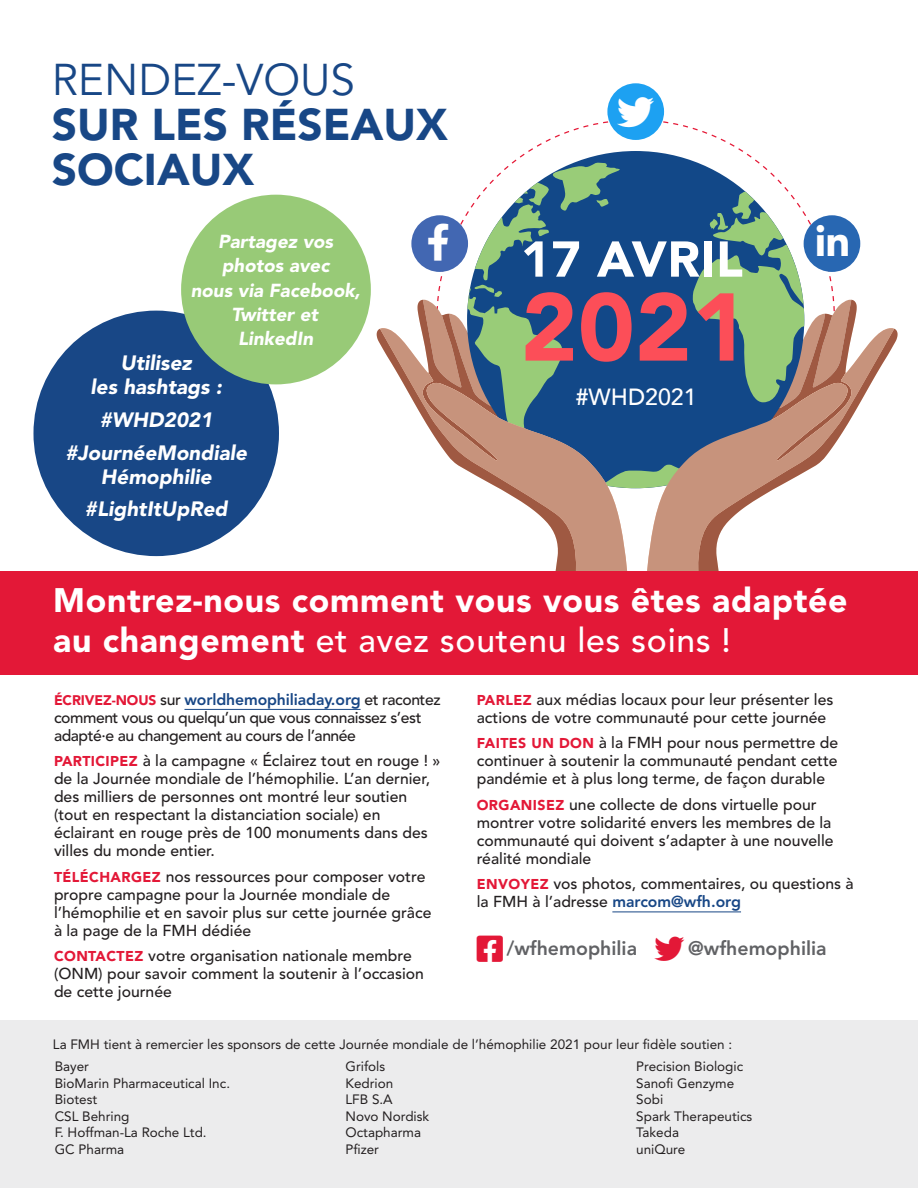
<style>
.page{position:relative;width:918px;height:1188px;background:#fff}
.page>*{position:absolute;margin:0;border:0;box-sizing:border-box;transform-origin:0 0}
.t1{font:900 94.95px "Avenir";color:#fc4e58}
.t2{font:900 49.8px "Avenir";letter-spacing:.01em;color:#fff}
.Body{font:900 44.1px/44.8px "Avenir LT Std";color:#184786}
.t3{font:900 33.75px/39.9px "Avenir LT Std";letter-spacing:.02em;color:#fff}
.t4{font:500 23.4px "Avenir";color:#fff}
.Paragraph_Style_7{font:italic 900 20.55px/24px "Avenir LT Std";color:#fff;text-align:center}
.Body-2{font:800 19.5px "Avenir LT Std";color:#616265}
.Bullet{font:italic 900 18.75px/24.3px "Avenir LT Std";color:#fff;text-align:center}
.Paragraph_Style_8{font:500 15.75px/18px "Avenir LT Std";color:#231f20}
.Paragraph_Style_8-2{font:500 15.75px/18px "Avenir LT Std";letter-spacing:-.03em;color:#231f20}
.Body-3{font:13.5px "Avenir LT Std";color:#231f20}
.s1{font-weight:400}
.s2{font-weight:500}
.s3{font-weight:900;font-size:13.8px;color:#e31837}
.s4{font-weight:800;color:#184786}
.s5{font-weight:900;font-size:14.1px;color:#e31837}
</style>
<div class="page">
<div style="left:33px;top:311px;width:246px;height:245px;background:#184786;border-radius:50%"></div>
<div style="left:181px;top:195px;width:190px;height:189px;background:#98ca77;border-radius:50%"></div>
<svg style="left:379px;top:328px;width:256px;height:244px"></svg>
<svg style="left:640px;top:328px;width:256px;height:244px"></svg>
<div style="left:607px;top:83px;width:57px;height:57px;background:#1da1f2;border-radius:50%"></div>
<div style="left:0;top:1020px;width:918px;height:168px;background:#ececed"></div>
<hr style="left:184px;top:709px;width:177px;height:1px;background:#184786">
<hr style="left:612px;top:912px;width:129px;height:1px;background:#184786">
<div style="left:0;top:572px;width:918px;height:103px;background:#e31837"></div>
<svg style="left:404px;top:97px;width:476px;height:391px"></svg>
<p class="Body" style="left:52px;top:57px;width:398px"><span class="s1">RENDEZ-VOUS<br></span>SUR LES RÉSEAUX<br>SOCIAUX</p>
<p class="Bullet" style="left:191px;top:229px;width:171px">Partagez vos photos avec<br>nous via Facebook,<br>Twitter et<br>LinkedIn</p>
<p class="Paragraph_Style_7" style="left:121px;top:351px;width:73px">Utilisez</p>
<p class="Paragraph_Style_7" style="left:91px;top:375px;width:133px">les hashtags :</p>
<p class="Paragraph_Style_7" style="left:100px;top:408px;width:114px">#WHD2021</p>
<p class="Paragraph_Style_7" style="left:65px;top:441px;width:183px">#JournéeMondiale<br>Hémophilie</p>
<p class="Paragraph_Style_7" style="left:85px;top:497px;width:144px">#LightItUpRed</p>
<p class="t2" style="left:521px;top:217px;width:224px">17 AVRIL</p>
<p class="t1" style="left:521px;top:246px;width:229px">2021</p>
<p class="t4" style="left:576px;top:377px;width:122px">#WHD2021</p>
<p class="t3" style="left:53px;top:580px;width:796px">Montrez-nous comment vous vous êtes adaptée au changement <span class="s2">et avez soutenu les soins !</span></p>
<p class="Paragraph_Style_8-2" style="left:54px;top:691px;width:388px"><span class="s3">ÉCRIVEZ-NOUS</span> sur <span class="s4">worldhemophiliaday.org</span> et racontez comment vous ou quelqu’un que vous connaissez s’est adapté·e au changement au cours de l’année</p>
<p class="Paragraph_Style_8" style="left:54px;top:752px;width:388px"><span class="s5">PARTICIPEZ</span> à la campagne « Éclairez tout en rouge ! » de la Journée mondiale de l’hémophilie. L’an dernier, des milliers de personnes ont montré leur soutien (tout en respectant la distanciation sociale) en éclairant en rouge près de 100 monuments dans des villes du monde entier.</p>
<p class="Paragraph_Style_8" style="left:54px;top:868px;width:379px"><span class="s5">TÉLÉCHARGEZ</span> nos ressources pour composer votre propre campagne pour la Journée mondiale de l’hémophilie et en savoir plus sur cette journée grâce à la page de la FMH dédiée</p>
<p class="Paragraph_Style_8" style="left:54px;top:947px;width:371px"><span class="s5">CONTACTEZ</span> votre organisation nationale membre (ONM) pour savoir comment la soutenir à l’occasion de cette journée</p>
<p class="Paragraph_Style_8" style="left:477px;top:691px;width:358px"><span class="s5">PARLEZ</span> aux médias locaux pour leur présenter les actions de votre communauté pour cette journée</p>
<p class="Paragraph_Style_8" style="left:477px;top:734px;width:363px;text-align:justify"><span class="s5">FAITES UN DON</span> à la FMH pour nous permettre de continuer à soutenir la communauté pendant cette pandémie et à plus long terme, de façon durable</p>
<p class="Paragraph_Style_8" style="left:477px;top:796px;width:358px"><span class="s5">ORGANISEZ</span> une collecte de dons virtuelle pour montrer votre solidarité envers les membres de la communauté qui doivent s’adapter à une nouvelle réalité mondiale</p>
<p class="Paragraph_Style_8" style="left:477px;top:875px;width:378px"><span class="s5">ENVOYEZ</span> vos photos, commentaires, ou questions à la FMH à l’adresse <span class="s4">marcom@wfh.org</span></p>
<p class="Body-2" style="left:507px;top:937px;width:132px">/wfhemophilia</p>
<p class="Body-2" style="left:688px;top:937px;width:140px">@wfhemophilia</p>
<p class="Body-3" style="left:53px;top:1036px;width:681px">La FMH tient à remercier les sponsors de cette Journée mondiale de l’hémophilie 2021 pour leur fidèle soutien :</p>
<p class="Body-3" style="left:55px;top:1059px;width:36px">Bayer</p>
<p class="Body-3" style="left:55px;top:1075px;width:177px">BioMarin Pharmaceutical Inc.</p>
<p class="Body-3" style="left:55px;top:1092px;width:44px">Biotest</p>
<p class="Body-3" style="left:55px;top:1108px;width:76px">CSL Behring</p>
<p class="Body-3" style="left:55px;top:1125px;width:153px">F. Hoffman-La Roche Ltd.</p>
<p class="Body-3" style="left:55px;top:1141px;width:71px">GC Pharma</p>
<p class="Body-3" style="left:346px;top:1059px;width:41px">Grifols</p>
<p class="Body-3" style="left:346px;top:1075px;width:49px">Kedrion</p>
<p class="Body-3" style="left:346px;top:1092px;width:49px">LFB S.A</p>
<p class="Body-3" style="left:346px;top:1108px;width:85px">Novo Nordisk</p>
<p class="Body-3" style="left:346px;top:1125px;width:77px">Octapharma</p>
<p class="Body-3" style="left:346px;top:1141px;width:35px">Pfizer</p>
<p class="Body-3" style="left:636px;top:1059px;width:109px">Precision Biologic</p>
<p class="Body-3" style="left:636px;top:1075px;width:100px">Sanofi Genzyme</p>
<p class="Body-3" style="left:636px;top:1092px;width:29px">Sobi</p>
<p class="Body-3" style="left:636px;top:1108px;width:118px">Spark Therapeutics</p>
<p class="Body-3" style="left:636px;top:1125px;width:44px">Takeda</p>
<p class="Body-3" style="left:636px;top:1141px;width:51px">uniQure</p>
</div>
